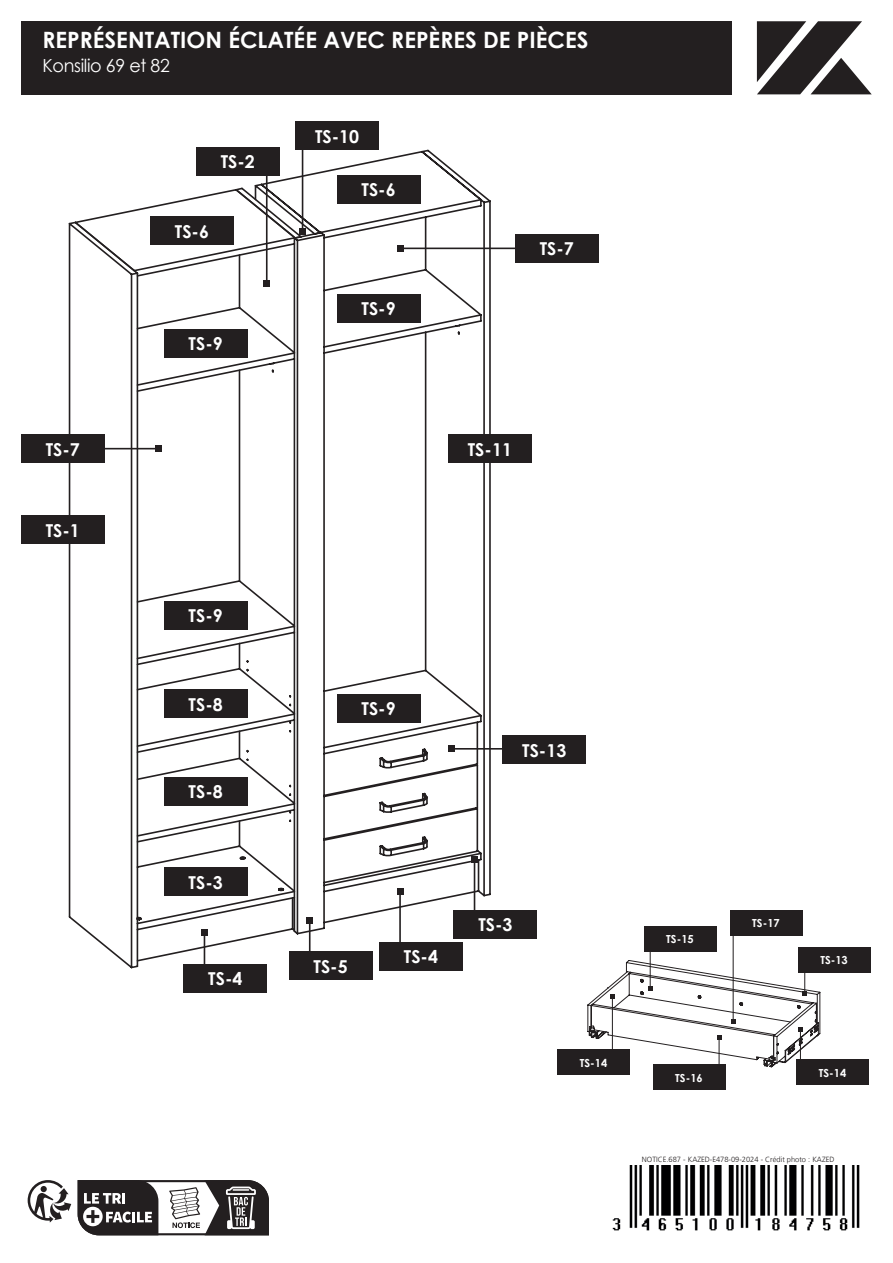
<style>
.page{position:relative;width:893px;height:1263px;background:#fff}
.page>*{position:absolute;margin:0;border:0;box-sizing:border-box;transform-origin:0 0}
.t1{font:700 22.5px "Century Gothic";color:#fff}
.t2{font:18px "Century Gothic";letter-spacing:-.02em;color:#fff}
.t3{font:700 17.85px "Century Gothic";color:#fff}
.t4{font:700 11.1px "Century Gothic";color:#fff}
.t5{font:300 7.5px "Frutiger LT";color:#231f20}
</style>
<div class="page">
<svg style="left:196px;top:148px;width:296px;height:815px"></svg>
<svg style="left:68px;top:186px;width:393px;height:784px"></svg>
<svg style="left:378px;top:747px;width:51px;height:22px"></svg>
<svg style="left:378px;top:791px;width:51px;height:23px"></svg>
<svg style="left:378px;top:835px;width:51px;height:22px"></svg>
<div style="left:164px;top:329px;width:83px;height:29px;background:#231f20"></div>
<div style="left:164px;top:867px;width:83px;height:29px;background:#231f20"></div>
<div style="left:379px;top:942px;width:83px;height:28px;background:#231f20"></div>
<div style="left:454px;top:910px;width:83px;height:29px;background:#231f20"></div>
<div style="left:184px;top:964px;width:83px;height:28px;background:#231f20"></div>
<div style="left:289px;top:951px;width:83px;height:29px;background:#231f20"></div>
<div style="left:337px;top:294px;width:83px;height:28px;background:#231f20"></div>
<div style="left:448px;top:434px;width:83px;height:29px;background:#231f20"></div>
<div style="left:337px;top:694px;width:83px;height:28px;background:#231f20"></div>
<div style="left:164px;top:601px;width:83px;height:29px;background:#231f20"></div>
<div style="left:164px;top:777px;width:83px;height:29px;background:#231f20"></div>
<div style="left:164px;top:689px;width:83px;height:29px;background:#231f20"></div>
<div style="left:503px;top:735px;width:83px;height:29px;background:#231f20"></div>
<div style="left:150px;top:216px;width:83px;height:29px;background:#231f20"></div>
<div style="left:337px;top:175px;width:83px;height:29px;background:#231f20"></div>
<div style="left:196px;top:147px;width:83px;height:28px;background:#231f20"></div>
<div style="left:296px;top:121px;width:83px;height:29px;background:#231f20"></div>
<div style="left:21px;top:515px;width:83px;height:29px;background:#231f20"></div>
<div style="left:21px;top:434px;width:83px;height:29px;background:#231f20"></div>
<hr style="left:266px;top:171px;width:2px;height:112px;background:#231f20">
<div style="left:263px;top:280px;width:7px;height:7px;background:#231f20"></div>
<hr style="left:94px;top:448px;width:65px;height:1px;background:#231f20">
<div style="left:156px;top:445px;width:6px;height:7px;background:#231f20"></div>
<hr style="left:302px;top:145px;width:1px;height:86px;background:#231f20">
<div style="left:299px;top:228px;width:7px;height:6px;background:#231f20"></div>
<hr style="left:400px;top:248px;width:129px;height:1px;background:#231f20">
<div style="left:397px;top:245px;width:7px;height:7px;background:#231f20"></div>
<hr style="left:452px;top:748px;width:54px;height:2px;background:#231f20">
<div style="left:448px;top:745px;width:7px;height:7px;background:#231f20"></div>
<div style="left:644px;top:926px;width:72px;height:25px;background:#231f20"></div>
<div style="left:798px;top:947px;width:73px;height:25px;background:#231f20"></div>
<div style="left:652px;top:1064px;width:73px;height:26px;background:#231f20"></div>
<div style="left:796px;top:1060px;width:73px;height:25px;background:#231f20"></div>
<div style="left:557px;top:1050px;width:73px;height:25px;background:#231f20"></div>
<div style="left:729px;top:910px;width:73px;height:25px;background:#231f20"></div>
<hr style="left:650px;top:946px;width:1px;height:42px;background:#231f20">
<hr style="left:733px;top:926px;width:1px;height:95px;background:#231f20">
<svg style="left:587px;top:959px;width:234px;height:109px"></svg>
<hr style="left:399px;top:891px;width:2px;height:54px;background:#231f20">
<svg style="left:397px;top:888px;width:6px;height:6px"></svg>
<hr style="left:474px;top:859px;width:1px;height:55px;background:#231f20">
<div style="left:471px;top:856px;width:7px;height:7px;background:#231f20"></div>
<hr style="left:204px;top:933px;width:1px;height:35px;background:#231f20">
<div style="left:201px;top:929px;width:7px;height:7px;background:#231f20"></div>
<hr style="left:309px;top:920px;width:2px;height:36px;background:#231f20">
<div style="left:306px;top:917px;width:7px;height:7px;background:#231f20"></div>
<div style="left:515px;top:234px;width:83px;height:28px;background:#231f20"></div>
<svg style="left:27px;top:1180px;width:242px;height:56px"></svg>
<img style="left:612px;top:1165px;width:248px;height:66px">
<div style="left:21px;top:21px;width:710px;height:73px;background:#231f20"></div>
<svg style="left:757px;top:21px;width:115px;height:73px"></svg>
<p class="t1" style="left:43px;top:22px;width:547px">REPRÉSENTATION ÉCLATÉE AVEC REPÈRES DE PIÈCES</p>
<p class="t2" style="left:43px;top:53px;width:129px">Konsilio 69 et 82</p>
<p class="t3" style="left:221px;top:148px;width:36px">TS-2</p>
<p class="t3" style="left:175px;top:217px;width:36px">TS-6</p>
<p class="t3" style="left:189px;top:330px;width:36px">TS-9</p>
<p class="t3" style="left:315px;top:123px;width:46px">TS-10</p>
<p class="t3" style="left:362px;top:176px;width:36px">TS-6</p>
<p class="t3" style="left:362px;top:295px;width:36px">TS-9</p>
<p class="t3" style="left:540px;top:235px;width:36px">TS-7</p>
<p class="t3" style="left:46px;top:435px;width:36px">TS-7</p>
<p class="t3" style="left:46px;top:517px;width:36px">TS-1</p>
<p class="t3" style="left:189px;top:602px;width:36px">TS-9</p>
<p class="t3" style="left:189px;top:691px;width:36px">TS-8</p>
<p class="t3" style="left:189px;top:778px;width:36px">TS-8</p>
<p class="t3" style="left:189px;top:868px;width:36px">TS-3</p>
<p class="t3" style="left:208px;top:965px;width:36px">TS-4</p>
<p class="t3" style="left:468px;top:435px;width:46px">TS-11</p>
<p class="t3" style="left:362px;top:695px;width:36px">TS-9</p>
<p class="t3" style="left:522px;top:737px;width:46px">TS-13</p>
<p class="t3" style="left:314px;top:952px;width:36px">TS-5</p>
<p class="t3" style="left:404px;top:943px;width:36px">TS-4</p>
<p class="t3" style="left:478px;top:911px;width:36px">TS-3</p>
<p class="t4" style="left:666px;top:930px;width:29px">TS-15</p>
<p class="t4" style="left:752px;top:915px;width:29px">TS-17</p>
<p class="t4" style="left:820px;top:952px;width:29px">TS-13</p>
<p class="t4" style="left:580px;top:1054px;width:29px">TS-14</p>
<p class="t4" style="left:675px;top:1069px;width:29px">TS-16</p>
<p class="t4" style="left:819px;top:1064px;width:29px">TS-14</p>
<p class="t5" style="left:642px;top:1155px;width:194px">NOTICE.687 - KAZED-E478-09-2024 - Crédit photo : KAZED</p>
</div>
